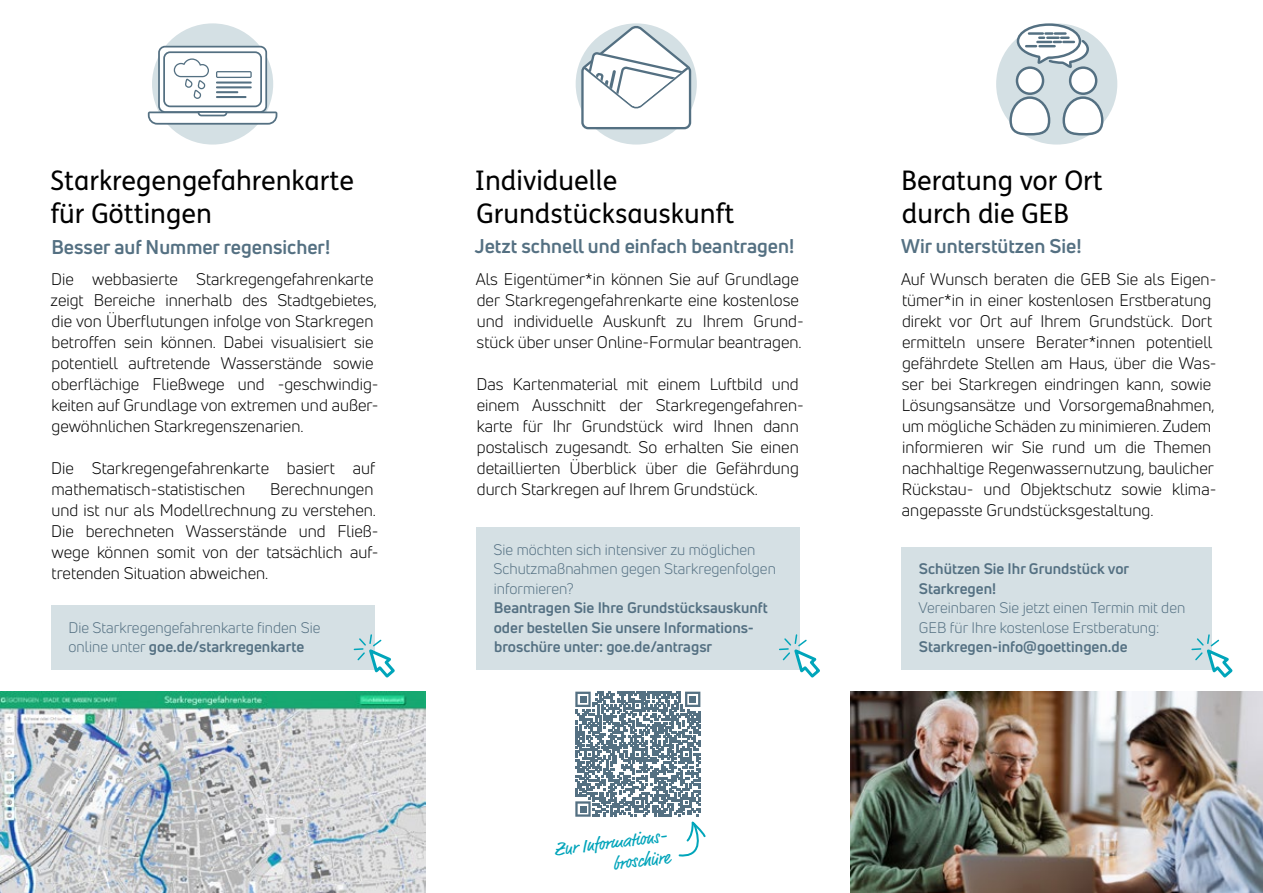
<style>
.page{position:relative;width:1263px;height:893px;background:#fff}
.page>*{position:absolute;margin:0;border:0;box-sizing:border-box;transform-origin:0 0}
.t1{font:27px/32.4px "FS Me";color:#000}
.t2{font:700 19.5px "Uni Neue";color:#547082}
.t3{font:18px/21.6px "Market Pro";color:#00a4ba;text-align:right}
.t4{font:16.5px/21px "Uni Neue";color:#000}
.t5{font:15px/19.5px "Uni Neue";color:#547082}
.t6{font:700 15px/19.5px "Uni Neue";color:#547082}
.s1{font-weight:700}
</style>
<div class="page">
<img style="left:0;top:692px;width:425px;height:201px">
<div style="left:51px;top:605px;width:323px;height:64px;background:#d5e0e4"></div>
<div style="left:476px;top:527px;width:323px;height:142px;background:#d5e0e4"></div>
<div style="left:901px;top:547px;width:311px;height:123px;background:#d5e0e4"></div>
<img style="left:850px;top:691px;width:413px;height:202px">
<svg style="left:575px;top:692px;width:131px;height:165px"></svg>
<div style="left:996px;top:23px;width:121px;height:122px;background:#d4e0e4;border-radius:50%"></div>
<div style="left:1017px;top:68px;width:26px;height:26px;background:#fff;border-radius:50%"></div>
<div style="left:1016px;top:66px;width:28px;height:29px;border:2px solid #547082;border-radius:50%"></div>
<svg style="left:1008px;top:96px;width:43px;height:41px"></svg>
<div style="left:1070px;top:68px;width:26px;height:26px;background:#fff;border-radius:50%"></div>
<div style="left:1069px;top:66px;width:28px;height:29px;border:2px solid #547082;border-radius:50%"></div>
<svg style="left:1062px;top:96px;width:43px;height:41px"></svg>
<svg style="left:1015px;top:23px;width:75px;height:46px"></svg>
<svg style="left:152px;top:23px;width:121px;height:122px;background:#d4dfe3"></svg>
<svg style="left:148px;top:46px;width:129px;height:79px"></svg>
<div style="left:576px;top:23px;width:121px;height:122px;background:#d4e0e4;border-radius:50%"></div>
<svg style="left:580px;top:23px;width:112px;height:107px"></svg>
<svg style="left:353px;top:633px;width:42px;height:45px"></svg>
<svg style="left:778px;top:633px;width:42px;height:45px"></svg>
<svg style="left:1191px;top:634px;width:42px;height:44px"></svg>
<h1 class="t1" style="left:50px;top:164px;width:305px">Starkregengefahrenkarte für Göttingen</h1>
<p class="t2" style="left:51px;top:235px;width:280px">Besser auf Nummer regensicher!</p>
<p class="t4" style="left:51px;top:269px;width:330px">Die webbasierte Starkregengefahrenkarte zeigt Bereiche innerhalb des Stadtgebietes, die von Überflutungen infolge von Starkregen betroffen sein können. Dabei visualisiert sie potentiell auftretende Wasserstände sowie oberflächige Fließwege und -geschwindig&shy;keiten auf Grundlage von extremen und außer&shy;gewöhnlichen Starkregenszenarien.</p>
<p class="t4" style="left:51px;top:458px;width:325px">Die Starkregengefahrenkarte basiert auf mathematisch-statistischen</p>
<p class="t4" style="left:51px;top:479px;width:329px;text-indent:219px">Berechnungen und ist nur als Modellrechnung zu verstehen.<br>Die berechneten Wasserstände und Fließ&shy;wege können somit von der tatsächlich auf&shy;tretenden Situation abweichen.</p>
<p class="t5" style="left:68px;top:618px;width:253px">Die Starkregengefahrenkarte finden Sie online unter <span class="s1">goe.de/starkregenkarte</span></p>
<h1 class="t1" style="left:475px;top:164px;width:261px">Individuelle<br>Grundstücksauskunft</h1>
<p class="t2" style="left:475px;top:234px;width:321px">Jetzt schnell und einfach beantragen!</p>
<p class="t4" style="left:476px;top:269px;width:330px">Als Eigentümer*in können Sie auf Grundlage der Starkregengefahrenkarte eine kostenlose und individuelle Auskunft zu Ihrem Grund&shy;stück über unser Online-Formular beantragen.</p>
<p class="t4" style="left:476px;top:374px;width:329px">Das Kartenmaterial mit einem Luftbild und einem Ausschnitt der Starkregengefahren&shy;karte für Ihr Grundstück wird Ihnen dann postalisch zugesandt. So erhalten Sie einen detaillierten Überblick über die Gefährdung durch Starkregen auf Ihrem Grundstück.</p>
<p class="t5" style="left:493px;top:540px;width:284px">Sie möchten sich intensiver zu möglichen<br>Schutzmaßnahmen gegen Starkregenfolgen informieren?</p>
<p class="t6" style="left:494px;top:598px;width:275px">Beantragen Sie Ihre Grundstücksauskunft oder bestellen Sie unsere Informations&shy;broschüre unter: goe.de/antragsr</p>
<p class="t3" style="left:553px;top:839px;width:116px;rotate:-7deg">Zur Informations&shy;broschüre</p>
<h1 class="t1" style="left:901px;top:164px;width:203px">Beratung vor Ort durch die GEB</h1>
<p class="t2" style="left:901px;top:234px;width:182px">Wir unterstützen Sie!</p>
<p class="t4" style="left:901px;top:269px;width:317px">Auf Wunsch beraten die GEB Sie als Eigen&shy;tümer*in in einer kostenlosen Erstberatung direkt vor Ort auf Ihrem Grundstück. Dort ermitteln unsere Berater*innen potentiell gefährdete Stellen am Haus, über die Was&shy;ser bei Starkregen eindringen kann, sowie Lösungsansätze und Vorsorgemaßnahmen, um mögliche Schäden zu minimieren. Zudem informieren wir Sie rund um die Themen nachhaltige Regenwassernutzung, baulicher Rückstau- und Objektschutz sowie klima&shy;angepasste Grundstücksgestaltung.</p>
<p class="t6" style="left:919px;top:559px;width:212px">Schützen Sie Ihr Grundstück vor<br>Starkregen!</p>
<p class="t5" style="left:918px;top:598px;width:268px">Vereinbaren Sie jetzt einen Termin mit den<br>GEB für Ihre kostenlose Erstberatung:</p>
<p class="t6" style="left:919px;top:637px;width:210px">Starkregen-info@goettingen.de</p>
</div>
